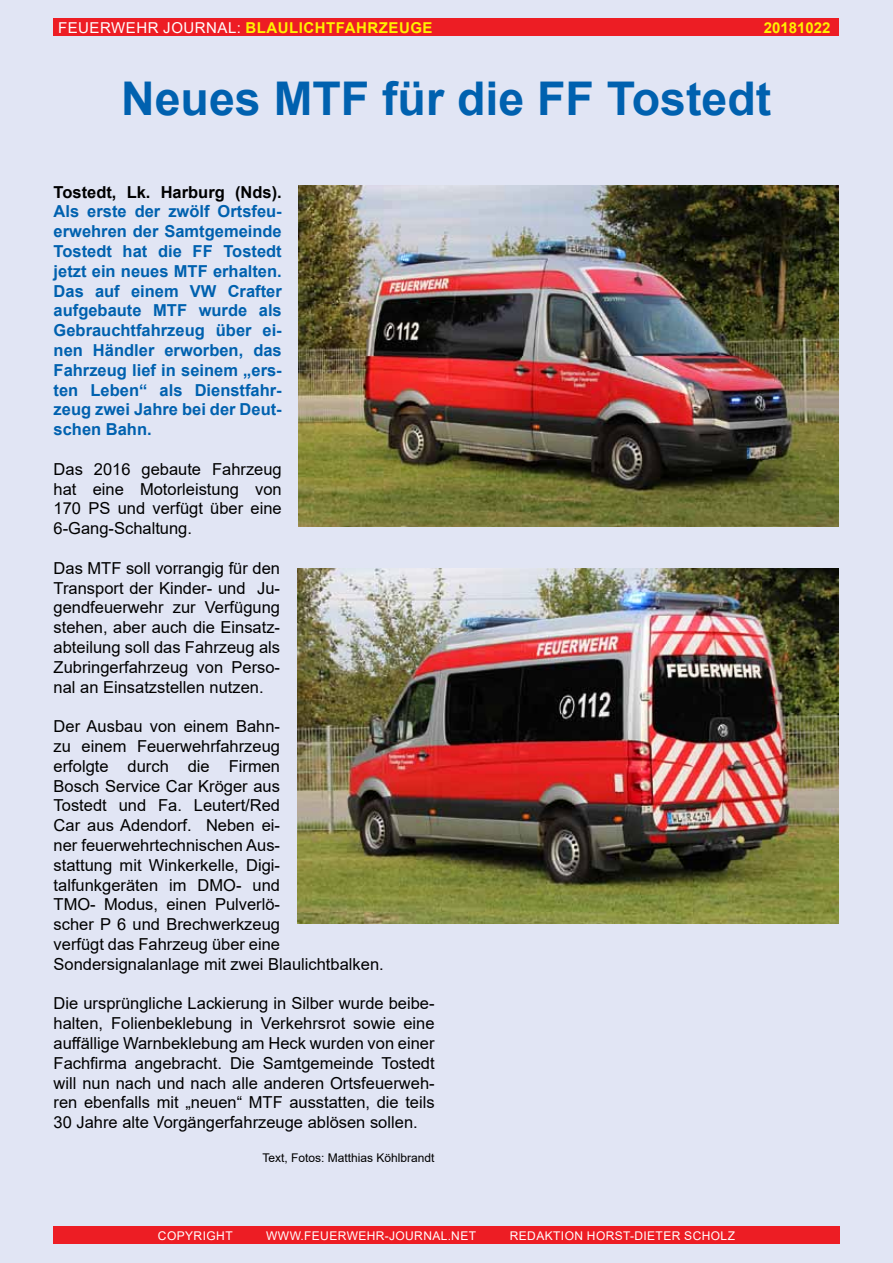
<style>
.page{position:relative;width:893px;height:1263px;background:#e1e5f4}
.page>*{position:absolute;margin:0;border:0;box-sizing:border-box;transform-origin:0 0}
.t1{font:700 46.5px "Arial";color:#0061af}
.t2{font:16.5px/19.8px "Arial";color:#000;text-align:justify}
.t3{font:700 16.5px/19.8px "Arial";color:#0061af;text-align:justify}
.t4{font:700 16.5px "Arial";color:#000}
.t5{font:700 15px "Arial";letter-spacing:.035em;color:#fff200}
.t6{font:700 15px "Arial";color:#fff200}
.t7{font:12px "Arial";letter-spacing:.035em;color:#fff}
.t8{font:12px "Arial";color:#000}
.s1{font-weight:400;color:#fff}
</style>
<div class="page">
<div style="left:53px;top:1226px;width:787px;height:18px;background:#ed1d24"></div>
<div style="left:54px;top:18px;width:785px;height:18px;background:#ed1d24"></div>
<img style="left:299px;top:185px;width:540px;height:341px">
<img style="left:297px;top:568px;width:542px;height:355px">
<p class="t5" style="left:58px;top:17px;width:376px"><span class="s1">Feuerwehr Journal:</span> Blaulichtfahrzeuge</p>
<p class="t6" style="left:764px;top:17px;width:68px">20181022</p>
<h1 class="t1" style="left:121px;top:66px;width:652px">Neues MTF für die FF Tostedt</h1>
<p class="t4" style="left:54px;top:180px;width:230px">Tostedt, Lk. Harburg (Nds).</p>
<p class="t3" style="left:54px;top:202px;width:230px">Als erste der zwölf Ortsfeu&shy;erwehren der Samtgemeinde Tostedt hat die FF</p>
<p class="t3" style="left:54px;top:241px;width:230px;text-indent:170px">Tostedt jetzt ein neues MTF erhalten.<br>Das auf einem VW Crafter aufgebaute MTF</p>
<p class="t3" style="left:54px;top:301px;width:230px;text-indent:145px">wurde als Gebrauchtfahrzeug über ei&shy;nen Händler erworben, das Fahrzeug lief in seinem „ers&shy;ten Leben“ als Dienstfahr&shy;zeug zwei Jahre bei der Deut&shy;schen Bahn.</p>
<p class="t2" style="left:54px;top:459px;width:230px">Das 2016 gebaute Fahrzeug hat eine Motorleistung von 170 PS und verfügt über eine 6-Gang-Schaltung.</p>
<p class="t2" style="left:54px;top:558px;width:228px">Das MTF soll vorrangig für den Transport der Kinder- und Ju&shy;gendfeuerwehr zur Verfügung stehen, aber auch die Einsatz&shy;abteilung soll das Fahrzeug als Zubringerfahrzeug von Perso&shy;nal an Einsatzstellen nutzen.</p>
<p class="t2" style="left:54px;top:716px;width:332px;text-align:left">Der Ausbau von einem Bahn-<br>zu einem Feuerwehrfahrzeug<br>erfolgte durch die Firmen<br>Bosch Service Car Kröger aus<br>Tostedt und Fa. Leutert/Red<br>Car aus Adendorf. Neben ei-<br>ner feuerwehrtechnischen Aus-<br>stattung mit Winkerkelle, Digi&shy;talfunkgeräten im DMO- und<br>TMO- Modus, einen Pulverlö-<br>scher P 6 und Brechwerkzeug<br>verfügt das Fahrzeug über eine<br>Sondersignalanlage mit zwei Blaulichtbalken.</p>
<p class="t2" style="left:54px;top:994px;width:383px">Die ursprüngliche Lackierung in Silber wurde beibe&shy;halten, Folienbeklebung in Verkehrsrot sowie eine auffällige Warnbeklebung am Heck wurden von einer Fachfirma angebracht. Die Samtgemeinde Tostedt will nun nach und nach alle anderen Ortsfeuerweh&shy;ren ebenfalls mit „neuen“ MTF ausstatten, die teils 30 Jahre alte Vorgängerfahrzeuge ablösen sollen.</p>
<p class="t8" style="left:263px;top:1150px;width:174px">Text, Fotos: Matthias Köhlbrandt</p>
<p class="t7" style="left:158px;top:1227px;width:76px">Copyright</p>
<p class="t7" style="left:266px;top:1227px;width:211px">www.feuerwehr-journal.net</p>
<p class="t7" style="left:510px;top:1227px;width:227px">Redaktion Horst-Dieter Scholz</p>
</div>
